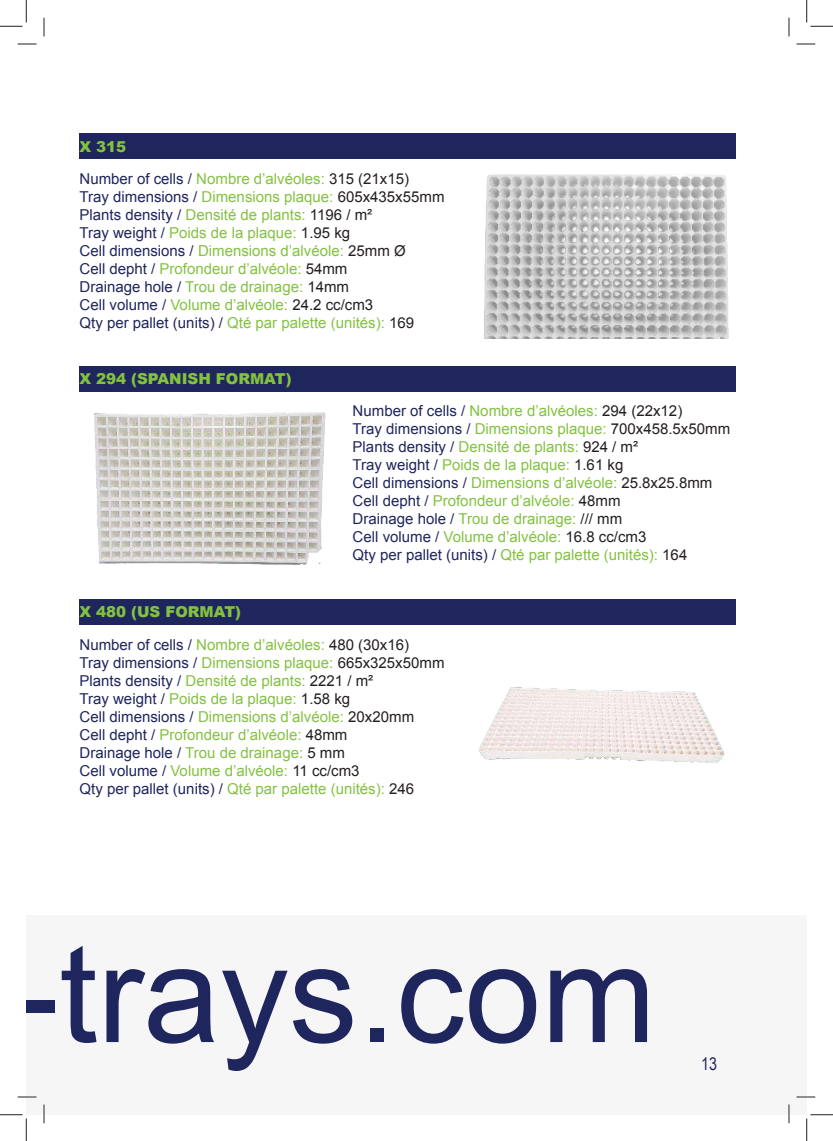
<style>
.page{position:relative;width:833px;height:1141px;background:#fff}
.page>*{position:absolute;margin:0;border:0;box-sizing:border-box;transform-origin:0 0}
.t1{font:137.5px "Arial";color:#1f265d}
.t2{font:17.5px "Arial Narrow";color:#1f265d}
.t3{font:15px/18px "Arial";color:#83c240}
.t4{font:900 15px "Arial";color:#83c240}
.s1{color:#1f265d}
.s2{color:#241f1f}
</style>
<div class="page">
<div style="left:26px;top:915px;width:780px;height:199px;background:#f6f6f7"></div>
<div style="left:79px;top:133px;width:656px;height:26px;background:#1f265d"></div>
<div style="left:79px;top:366px;width:656px;height:25px;background:#1f265d"></div>
<div style="left:79px;top:599px;width:656px;height:25px;background:#1f265d"></div>
<img style="left:484px;top:174px;width:245px;height:165px">
<img style="left:94px;top:412px;width:232px;height:153px">
<img style="left:479px;top:687px;width:245px;height:76px">
<svg style="left:18px;top:43px;width:18px;height:2px"></svg>
<svg style="left:796px;top:43px;width:18px;height:2px"></svg>
<svg style="left:18px;top:1096px;width:18px;height:1px"></svg>
<svg style="left:796px;top:1096px;width:18px;height:1px"></svg>
<svg style="left:43px;top:18px;width:2px;height:18px"></svg>
<svg style="left:43px;top:1104px;width:2px;height:19px"></svg>
<svg style="left:788px;top:18px;width:1px;height:18px"></svg>
<svg style="left:788px;top:1104px;width:1px;height:19px"></svg>
<svg style="left:0;top:0;width:27px;height:27px"></svg>
<svg style="left:0;top:1114px;width:27px;height:26px"></svg>
<svg style="left:806px;top:0;width:26px;height:27px"></svg>
<svg style="left:806px;top:1114px;width:26px;height:26px"></svg>
<p class="t4" style="left:79px;top:135px;width:48px">X 315</p>
<p class="t3" style="left:79px;top:170px;width:366px"><span class="s1">Number of cells /</span> Nombre d’alvéoles: <span class="s2">315 (21x15)<br></span><span class="s1">Tray dimensions /</span> Dimensions plaque: <span class="s2">605x435x55mm </span><span class="s1">Plants density /</span> Densité de plants: <span class="s2">1196 / m²<br></span><span class="s1">Tray weight /</span> Poids de la plaque: <span class="s2">1.95 kg<br></span><span class="s1">Cell dimensions /</span> Dimensions d’alvéole: <span class="s2">25mm Ø<br></span><span class="s1">Cell depht /</span> Profondeur d’alvéole: <span class="s2">54mm<br></span><span class="s1">Drainage hole /</span> Trou de drainage: <span class="s2">14mm<br></span><span class="s1">Cell volume /</span> Volume d’alvéole: <span class="s2">24.2 cc/cm3<br></span><span class="s1">Qty per pallet (units) /</span> Qté par palette (unités): <span class="s2">169</span></p>
<p class="t4" style="left:79px;top:368px;width:213px">X 294 (SPANISH FORMAT)</p>
<p class="t4" style="left:79px;top:601px;width:163px">X 480 (US FORMAT)</p>
<p class="t3" style="left:352px;top:401px;width:379px"><span class="s1">Number of cells /</span> Nombre d’alvéoles: <span class="s2">294 (22x12)<br></span><span class="s1">Tray dimensions /</span> Dimensions plaque: <span class="s2">700x458.5x50mm </span><span class="s1">Plants density /</span> Densité de plants: <span class="s2">924 / m²<br></span><span class="s1">Tray weight /</span> Poids de la plaque: <span class="s2">1.61 kg<br></span><span class="s1">Cell dimensions /</span> Dimensions d’alvéole: <span class="s2">25.8x25.8mm </span><span class="s1">Cell depht /</span> Profondeur d’alvéole: <span class="s2">48mm<br></span><span class="s1">Drainage hole /</span> Trou de drainage: <span class="s2">/// mm<br></span><span class="s1">Cell volume /</span> Volume d’alvéole: <span class="s2">16.8 cc/cm3<br></span><span class="s1">Qty per pallet (units) /</span> Qté par palette (unités): <span class="s2">164</span></p>
<p class="t3" style="left:79px;top:635px;width:366px"><span class="s1">Number of cells /</span> Nombre d’alvéoles: <span class="s2">480 (30x16)<br></span><span class="s1">Tray dimensions /</span> Dimensions plaque: <span class="s2">665x325x50mm </span><span class="s1">Plants density /</span> Densité de plants: <span class="s2">2221 / m²<br></span><span class="s1">Tray weight /</span> Poids de la plaque: <span class="s2">1.58 kg<br></span><span class="s1">Cell dimensions /</span> Dimensions d’alvéole: <span class="s2">20x20mm<br></span><span class="s1">Cell depht /</span> Profondeur d’alvéole: <span class="s2">48mm<br></span><span class="s1">Drainage hole /</span> Trou de drainage: <span class="s2">5 mm<br></span><span class="s1">Cell volume /</span> Volume d’alvéole: <span class="s2">11 cc/cm3<br></span><span class="s1">Qty per pallet (units) /</span> Qté par palette (unités): <span class="s2">246</span></p>
<h1 class="t1" style="left:13px;top:903px;width:643px">-trays.com</h1>
<p class="t2" style="left:700px;top:1051px;width:17px">13</p>
</div>
